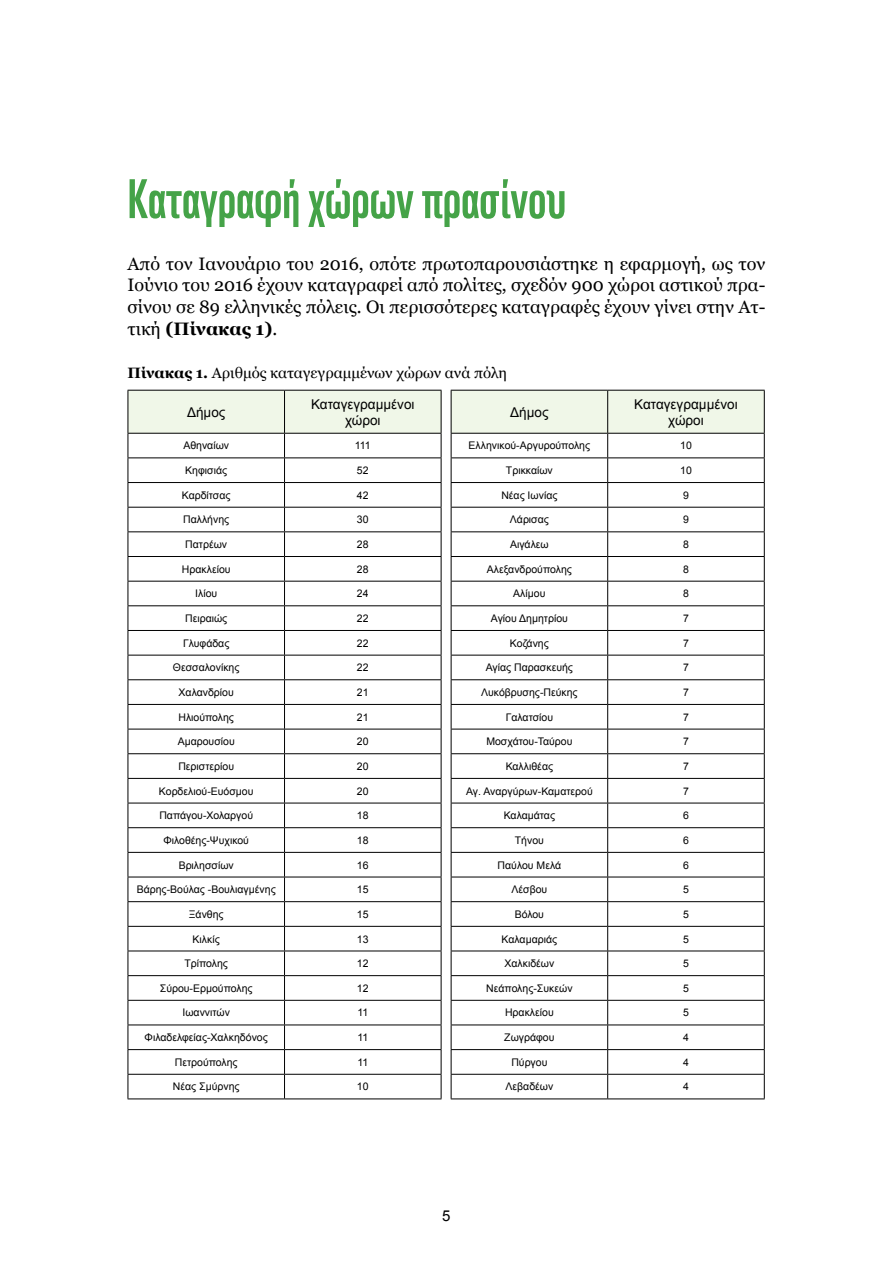
<style>
.page{position:relative;width:893px;height:1263px;background:#fff}
.page>*{position:absolute;margin:0;border:0;box-sizing:border-box;transform-origin:0 0}
.t1{font:54px "WWF";color:#45a348}
.t2{font:18px/21.6px "Georgia";color:#000;text-align:justify}
.t3{font:15px "Georgia";color:#000}
.t4{font:15px "Arial";color:#000}
.t5{font:13.5px/16.2px "Arial";color:#000;text-align:center}
.t6{font:10.5px "Arial";color:#000}
.s1{font-weight:700}
</style>
<div class="page">
<svg style="left:128px;top:390px;width:314px;height:708px"></svg>
<hr style="left:128px;top:1098px;width:157px;height:1px;background:#000">
<hr style="left:285px;top:1098px;width:156px;height:1px;background:#000">
<hr style="left:128px;top:390px;width:157px;height:1px;background:#000">
<hr style="left:128px;top:391px;width:1px;height:42px;background:#000">
<hr style="left:285px;top:390px;width:156px;height:1px;background:#000">
<hr style="left:284px;top:391px;width:1px;height:42px;background:#000">
<hr style="left:441px;top:391px;width:1px;height:42px;background:#000">
<hr style="left:128px;top:433px;width:157px;height:1px;background:#000">
<hr style="left:285px;top:433px;width:156px;height:1px;background:#000">
<svg style="left:451px;top:391px;width:314px;height:707px"></svg>
<hr style="left:451px;top:1098px;width:157px;height:1px;background:#000">
<hr style="left:608px;top:1098px;width:157px;height:1px;background:#000">
<hr style="left:451px;top:390px;width:157px;height:1px;background:#000">
<hr style="left:451px;top:391px;width:1px;height:42px;background:#000">
<hr style="left:608px;top:390px;width:157px;height:1px;background:#000">
<hr style="left:607px;top:391px;width:1px;height:42px;background:#000">
<hr style="left:764px;top:391px;width:1px;height:42px;background:#000">
<hr style="left:451px;top:433px;width:157px;height:1px;background:#000">
<hr style="left:608px;top:433px;width:157px;height:1px;background:#000">
<h1 class="t1" style="left:128px;top:156px;width:440px">Καταγραφή χώρων πρασίνου</h1>
<p class="t2" style="left:128px;top:252px;width:639px">Από τον Ιανουάριο του 2016, οπότε πρωτοπαρουσιάστηκε η εφαρμογή, ως τον Ιούνιο του 2016 έχουν καταγραφεί από πολίτες, σχεδόν 900 χώροι αστικού πρα&shy;σίνου σε 89 ελληνικές πόλεις. Οι περισσότερες καταγραφές έχουν γίνει στην Ατ&shy;τική <span class="s1">(Πίνακας 1)</span>.</p>
<h3 class="t3" style="left:128px;top:362px;width:381px"><span class="s1">Πίνακας 1.</span> Αριθμός καταγεγραμμένων χώρων ανά πόλη</h3>
<p class="t5" style="left:187px;top:404px;width:40px">Δήμος</p>
<p class="t5" style="left:311px;top:396px;width:105px">Καταγεγραμμένοι χώροι</p>
<p class="t6" style="left:183px;top:439px;width:47px">Αθηναίων</p>
<p class="t6" style="left:355px;top:439px;width:17px">111</p>
<p class="t6" style="left:185px;top:463px;width:43px">Κηφισιάς</p>
<p class="t6" style="left:357px;top:463px;width:13px">52</p>
<p class="t6" style="left:182px;top:488px;width:50px">Καρδίτσας</p>
<p class="t6" style="left:357px;top:488px;width:13px">42</p>
<p class="t6" style="left:183px;top:513px;width:48px">Παλλήνης</p>
<p class="t6" style="left:357px;top:513px;width:13px">30</p>
<p class="t6" style="left:185px;top:537px;width:43px">Πατρέων</p>
<p class="t6" style="left:357px;top:537px;width:13px">28</p>
<p class="t6" style="left:182px;top:562px;width:50px">Ηρακλείου</p>
<p class="t6" style="left:357px;top:562px;width:13px">28</p>
<p class="t6" style="left:195px;top:587px;width:24px">Ιλίου</p>
<p class="t6" style="left:357px;top:587px;width:13px">24</p>
<p class="t6" style="left:185px;top:611px;width:44px">Πειραιώς</p>
<p class="t6" style="left:357px;top:611px;width:13px">22</p>
<p class="t6" style="left:183px;top:636px;width:48px">Γλυφάδας</p>
<p class="t6" style="left:357px;top:636px;width:13px">22</p>
<p class="t6" style="left:173px;top:661px;width:68px">Θεσσαλονίκης</p>
<p class="t6" style="left:357px;top:661px;width:13px">22</p>
<p class="t6" style="left:179px;top:685px;width:57px">Χαλανδρίου</p>
<p class="t6" style="left:357px;top:685px;width:13px">21</p>
<p class="t6" style="left:178px;top:710px;width:57px">Ηλιούπολης</p>
<p class="t6" style="left:357px;top:710px;width:13px">21</p>
<p class="t6" style="left:178px;top:735px;width:59px">Αμαρουσίου</p>
<p class="t6" style="left:357px;top:735px;width:13px">20</p>
<p class="t6" style="left:178px;top:759px;width:57px">Περιστερίου</p>
<p class="t6" style="left:357px;top:759px;width:13px">20</p>
<p class="t6" style="left:159px;top:784px;width:96px">Κορδελιού-Ευόσμου</p>
<p class="t6" style="left:357px;top:784px;width:13px">20</p>
<p class="t6" style="left:159px;top:809px;width:95px">Παπάγου-Χολαργού</p>
<p class="t6" style="left:357px;top:809px;width:13px">18</p>
<p class="t6" style="left:163px;top:833px;width:87px">Φιλοθέης-Ψυχικού</p>
<p class="t6" style="left:357px;top:833px;width:13px">18</p>
<p class="t6" style="left:179px;top:858px;width:57px">Βριλησσίων</p>
<p class="t6" style="left:357px;top:858px;width:13px">16</p>
<p class="t6" style="left:137px;top:883px;width:141px">Βάρης-Βούλας -Βουλιαγμένης</p>
<p class="t6" style="left:357px;top:883px;width:13px">15</p>
<p class="t6" style="left:189px;top:907px;width:36px">Ξάνθης</p>
<p class="t6" style="left:357px;top:907px;width:13px">15</p>
<p class="t6" style="left:193px;top:932px;width:29px">Κιλκίς</p>
<p class="t6" style="left:357px;top:932px;width:13px">13</p>
<p class="t6" style="left:184px;top:956px;width:45px">Τρίπολης</p>
<p class="t6" style="left:357px;top:956px;width:13px">12</p>
<p class="t6" style="left:160px;top:981px;width:94px">Σύρου-Ερμούπολης</p>
<p class="t6" style="left:357px;top:981px;width:13px">12</p>
<p class="t6" style="left:182px;top:1006px;width:49px">Ιωαννιτών</p>
<p class="t6" style="left:357px;top:1006px;width:12px">11</p>
<p class="t6" style="left:145px;top:1030px;width:125px">Φιλαδελφείας-Χαλκηδόνος</p>
<p class="t6" style="left:357px;top:1030px;width:12px">11</p>
<p class="t6" style="left:175px;top:1055px;width:64px">Πετρούπολης</p>
<p class="t6" style="left:357px;top:1055px;width:12px">11</p>
<p class="t6" style="left:173px;top:1080px;width:68px">Νέας Σμύρνης</p>
<p class="t6" style="left:357px;top:1080px;width:13px">10</p>
<p class="t5" style="left:510px;top:404px;width:40px">Δήμος</p>
<p class="t5" style="left:634px;top:396px;width:105px">Καταγεγραμμένοι χώροι</p>
<p class="t6" style="left:469px;top:439px;width:123px">Ελληνικού-Αργυρούπολης</p>
<p class="t6" style="left:680px;top:439px;width:13px">10</p>
<p class="t6" style="left:506px;top:463px;width:48px">Τρικκαίων</p>
<p class="t6" style="left:680px;top:463px;width:13px">10</p>
<p class="t6" style="left:501px;top:488px;width:58px">Νέας Ιωνίας</p>
<p class="t6" style="left:683px;top:488px;width:7px">9</p>
<p class="t6" style="left:510px;top:513px;width:40px">Λάρισας</p>
<p class="t6" style="left:683px;top:513px;width:7px">9</p>
<p class="t6" style="left:510px;top:537px;width:40px">Αιγάλεω</p>
<p class="t6" style="left:683px;top:537px;width:7px">8</p>
<p class="t6" style="left:487px;top:562px;width:86px">Αλεξανδρούπολης</p>
<p class="t6" style="left:683px;top:562px;width:7px">8</p>
<p class="t6" style="left:513px;top:587px;width:34px">Αλίμου</p>
<p class="t6" style="left:683px;top:587px;width:7px">8</p>
<p class="t6" style="left:491px;top:611px;width:79px">Αγίου Δημητρίου</p>
<p class="t6" style="left:683px;top:611px;width:7px">7</p>
<p class="t6" style="left:510px;top:636px;width:40px">Κοζάνης</p>
<p class="t6" style="left:683px;top:636px;width:7px">7</p>
<p class="t6" style="left:486px;top:661px;width:89px">Αγίας Παρασκευής</p>
<p class="t6" style="left:683px;top:661px;width:7px">7</p>
<p class="t6" style="left:481px;top:685px;width:98px">Λυκόβρυσης-Πεύκης</p>
<p class="t6" style="left:683px;top:685px;width:7px">7</p>
<p class="t6" style="left:506px;top:710px;width:49px">Γαλατσίου</p>
<p class="t6" style="left:683px;top:710px;width:7px">7</p>
<p class="t6" style="left:486px;top:735px;width:88px">Μοσχάτου-Ταύρου</p>
<p class="t6" style="left:683px;top:735px;width:7px">7</p>
<p class="t6" style="left:506px;top:759px;width:49px">Καλλιθέας</p>
<p class="t6" style="left:683px;top:759px;width:7px">7</p>
<p class="t6" style="left:466px;top:784px;width:128px">Αγ. Αναργύρων-Καματερού</p>
<p class="t6" style="left:683px;top:784px;width:7px">7</p>
<p class="t6" style="left:504px;top:809px;width:53px">Καλαμάτας</p>
<p class="t6" style="left:683px;top:809px;width:7px">6</p>
<p class="t6" style="left:515px;top:833px;width:31px">Τήνου</p>
<p class="t6" style="left:683px;top:833px;width:7px">6</p>
<p class="t6" style="left:498px;top:858px;width:65px">Παύλου Μελά</p>
<p class="t6" style="left:683px;top:858px;width:7px">6</p>
<p class="t6" style="left:511px;top:883px;width:37px">Λέσβου</p>
<p class="t6" style="left:683px;top:883px;width:7px">5</p>
<p class="t6" style="left:515px;top:907px;width:31px">Βόλου</p>
<p class="t6" style="left:683px;top:907px;width:7px">5</p>
<p class="t6" style="left:502px;top:932px;width:57px">Καλαμαριάς</p>
<p class="t6" style="left:683px;top:932px;width:7px">5</p>
<p class="t6" style="left:504px;top:956px;width:51px">Χαλκιδέων</p>
<p class="t6" style="left:683px;top:956px;width:7px">5</p>
<p class="t6" style="left:486px;top:981px;width:88px">Νεάπολης-Συκεών</p>
<p class="t6" style="left:683px;top:981px;width:7px">5</p>
<p class="t6" style="left:505px;top:1006px;width:50px">Ηρακλείου</p>
<p class="t6" style="left:683px;top:1006px;width:7px">5</p>
<p class="t6" style="left:504px;top:1030px;width:52px">Ζωγράφου</p>
<p class="t6" style="left:683px;top:1030px;width:7px">4</p>
<p class="t6" style="left:511px;top:1055px;width:38px">Πύργου</p>
<p class="t6" style="left:683px;top:1055px;width:7px">4</p>
<p class="t6" style="left:505px;top:1080px;width:49px">Λεβαδέων</p>
<p class="t6" style="left:683px;top:1080px;width:7px">4</p>
<h3 class="t4" style="left:442px;top:1206px;width:10px">5</h3>
</div>
